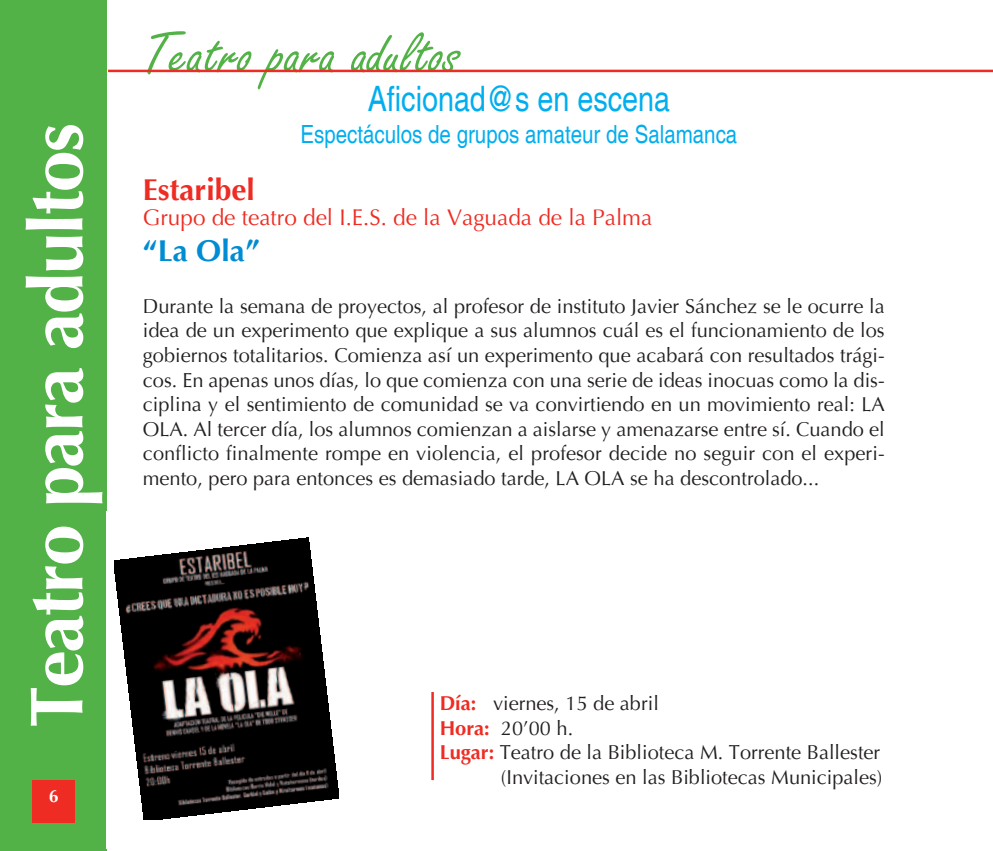
<style>
.page{position:relative;width:993px;height:851px;background:#fff}
.page>*{position:absolute;margin:0;border:0;box-sizing:border-box;transform-origin:0 0}
.t1{font:700 75px "Optima";letter-spacing:-.025em;color:#fff}
.t2{font:62.5px "Freestyle Script";color:#53b247}
.t3{font:condensed 35px "Helvetica";color:#00aeef}
.t4{font:700 30px "Optima";color:#ee2c23}
.t5{font:700 30px "Optima";color:#008cd2}
.t6{font:condensed 25px "Helvetica";color:#00aeef}
.t7{font:22.5px "Optima";color:#ee2c23}
.t8{font:20px/24.5px "Optima";color:#231f20;text-align:justify}
.t9{font:700 17.5px "Optima";color:#fff}
.s1{font-weight:700;color:#ee2c23}
</style>
<div class="page">
<div style="left:0;top:0;width:106px;height:850px;background:#53b247"></div>
<div style="left:33px;top:780px;width:42px;height:42px;background:#ee2c23"></div>
<hr style="left:108px;top:70px;width:884px;height:2px;background:#ee2c23">
<hr style="left:431px;top:692px;width:2px;height:88px;background:#ee2c23">
<img style="left:114px;top:538px;width:225px;height:281px">
<h1 class="t1" style="left:13px;top:727px;width:606px;rotate:-90deg">Teatro para adultos</h1>
<p class="t9" style="left:49px;top:786px;width:11px">6</p>
<h2 class="t2" style="left:143px;top:20px;width:319px">Teatro para adultos</h2>
<h3 class="t3" style="left:367px;top:77px;width:303px">Aficionad@s en escena</h3>
<p class="t6" style="left:300px;top:119px;width:438px">Espectáculos de grupos amateur de Salamanca</p>
<h3 class="t4" style="left:143px;top:172px;width:113px">Estaribel</h3>
<p class="t7" style="left:143px;top:204px;width:510px">Grupo de teatro del I.E.S. de la Vaguada de la Palma</p>
<h3 class="t5" style="left:143px;top:233px;width:118px">“La Ola”</h3>
<p class="t8" style="left:143px;top:294px;width:743px">Durante la semana de proyectos, al profesor de instituto Javier Sánchez se le ocurre la idea de un experimento que explique a sus alumnos cuál es el funcionamiento de los gobiernos totalitarios. Comienza así un experimento que acabará con resultados trági&shy;cos. En apenas unos días, lo que comienza con una serie de ideas inocuas como la dis&shy;ciplina y el sentimiento de comunidad se va convirtiendo en un movimiento real: LA OLA. Al tercer día, los alumnos comienzan a aislarse y amenazarse entre sí. Cuando el conflicto finalmente rompe en violencia, el profesor decide no seguir con el experi&shy;mento, pero para entonces es demasiado tarde, LA OLA se ha descontrolado...</p>
<p class="t8" style="left:439px;top:691px;width:220px"><span class="s1">Día:</span> viernes, 15 de abril</p>
<p class="t8" style="left:439px;top:715px;width:135px"><span class="s1">Hora:</span> 20’00 h.</p>
<p class="t8" style="left:439px;top:740px;width:442px"><span class="s1">Lugar:</span> Teatro de la Biblioteca M. Torrente Ballester</p>
<p class="t8" style="left:500px;top:764px;width:383px">(Invitaciones en las Bibliotecas Municipales)</p>
</div>
